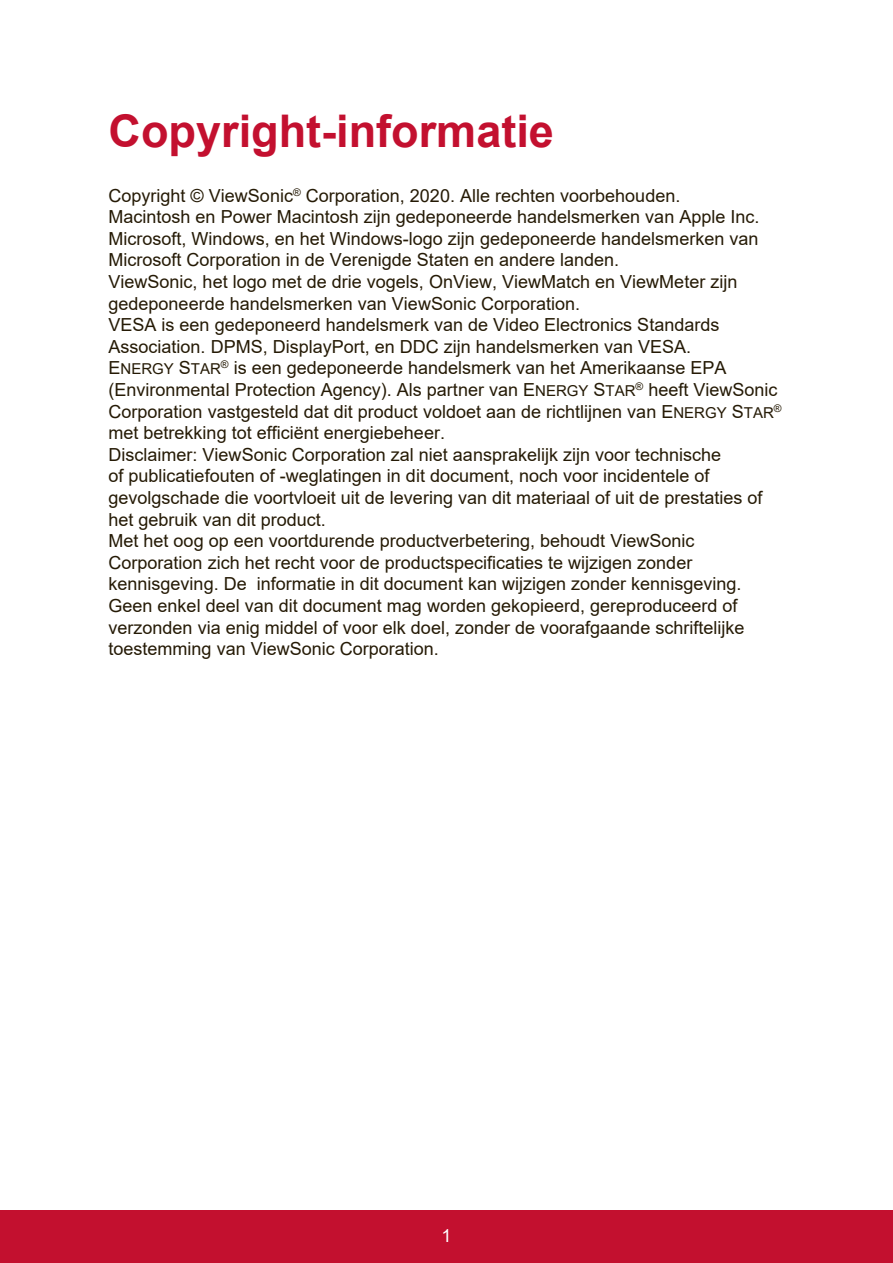
<style>
.page{position:relative;width:893px;height:1263px;background:#fff}
.page>*{position:absolute;margin:0;border:0;box-sizing:border-box;transform-origin:0 0}
.t1{font:700 45px "Arial";color:#c3102f}
.t2{font:18px/21.6px "Arial";color:#251a05}
.t3{font:18px "Arial";color:#fff}
.s1{font-size:15px}
</style>
<div class="page">
<div style="left:0;top:1210px;width:892px;height:53px;background:#c3102f"></div>
<h1 class="t1" style="left:108px;top:99px;width:447px">Copyright-informatie</h1>
<p class="t2" style="left:108px;top:184px;width:674px">Copyright © ViewSonic<sup>®</sup> Corporation, 2020. Alle rechten voorbehouden.<br>Macintosh en Power Macintosh zijn gedeponeerde handelsmerken van Apple Inc.<br>Microsoft, Windows, en het Windows-logo zijn gedeponeerde handelsmerken van Microsoft Corporation in de Verenigde Staten en andere landen.<br>ViewSonic, het logo met de drie vogels, OnView, ViewMatch en ViewMeter zijn gedeponeerde handelsmerken van ViewSonic Corporation.<br>VESA is een gedeponeerd handelsmerk van de Video Electronics Standards Association. DPMS, DisplayPort, en DDC zijn handelsmerken van VESA.<br>E<span class="s1">NERGY</span> S<span class="s1">TAR</span><sup>®</sup> is een gedeponeerde handelsmerk van het Amerikaanse EPA (Environmental Protection Agency). Als partner van E<span class="s1">NERGY</span> S<span class="s1">TAR</span><sup>®</sup> heeft ViewSonic Corporation vastgesteld dat dit product voldoet aan de richtlijnen van E<span class="s1">NERGY</span> S<span class="s1">TAR</span><sup>® </sup>met betrekking tot efficiënt energiebeheer.<br>Disclaimer: ViewSonic Corporation zal niet aansprakelijk zijn voor technische<br>of publicatiefouten of -weglatingen in dit document, noch voor incidentele of gevolgschade die voortvloeit uit de levering van dit materiaal of uit de prestaties of het gebruik van dit product.<br>Met het oog op een voortdurende productverbetering, behoudt ViewSonic Corporation zich het recht voor de productspecificaties te wijzigen zonder kennisgeving. De informatie in dit document kan wijzigen zonder kennisgeving.<br>Geen enkel deel van dit document mag worden gekopieerd, gereproduceerd of verzonden via enig middel of voor elk doel, zonder de voorafgaande schriftelijke toestemming van ViewSonic Corporation.</p>
<p class="t3" style="left:441px;top:1223px;width:12px">1</p>
</div>
